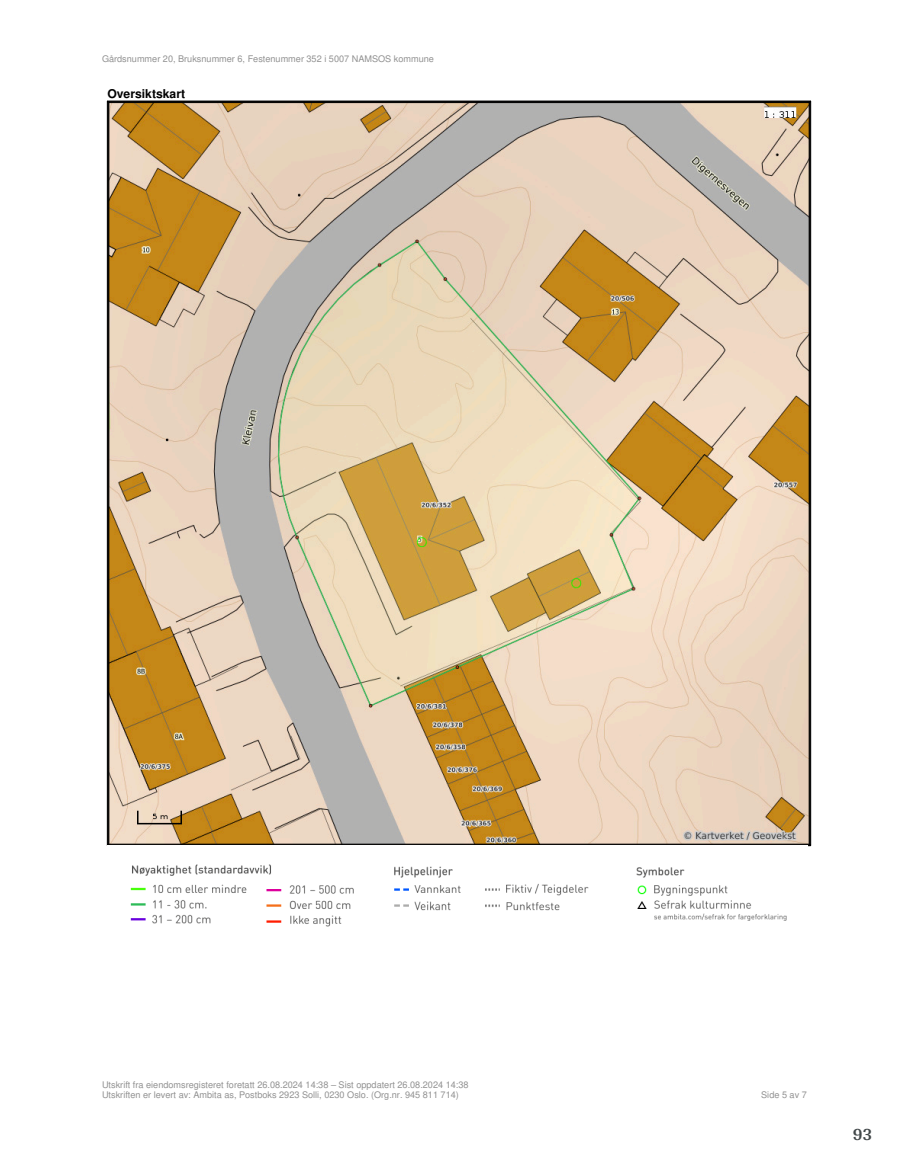
<style>
.page{position:relative;width:915px;height:1172px;background:#fff}
.page>*{position:absolute;margin:0;border:0;box-sizing:border-box;transform-origin:0 0}
.t1{font:700 18px "Arya";color:#414749}
.t2{font:700 12.15px "Helvetica";color:#000}
.t3{font:9.15px/10.6px "Helvetica";color:#909090}
</style>
<div class="page">
<svg style="left:106px;top:100px;width:706px;height:747px;background:#d8c09d"></svg>
<img style="left:107px;top:846px;width:700px;height:81px">
<p class="t3" style="left:102px;top:54px;width:333px">Gårdsnummer 20, Bruksnummer 6, Festenummer 352 i 5007 NAMSOS kommune</p>
<h2 class="t2" style="left:107px;top:89px;width:79px">Oversiktskart</h2>
<p class="t3" style="left:102px;top:1080px;width:368px">Utskrift fra eiendomsregisteret foretatt 26.08.2024 14:38 – Sist oppdatert 26.08.2024 14:38<br>Utskriften er levert av: Ambita as, Postboks 2923 Solli, 0230 Oslo. (Org.nr. 945 811 714)</p>
<p class="t3" style="left:761px;top:1090px;width:47px">Side 5 av 7</p>
<h1 class="t1" style="left:852px;top:1123px;width:21px">93</h1>
</div>
